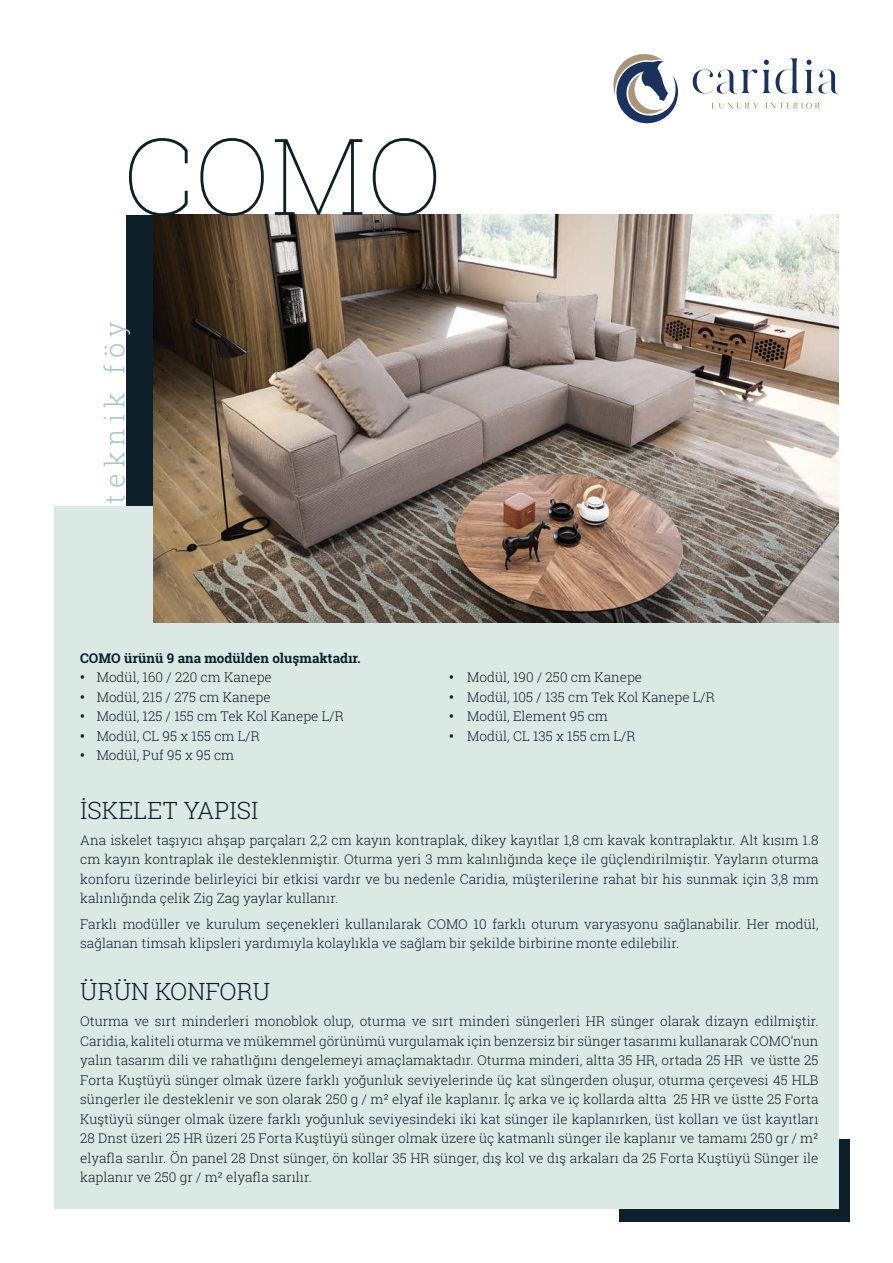
<style>
.page{position:relative;width:893px;height:1263px;background:#fff}
.page>*{position:absolute;margin:0;border:0;box-sizing:border-box;transform-origin:0 0}
.t1{font:100 106.5px "Roboto Slab";color:#0d2029}
.t2{font:300 27px "Roboto Slab";letter-spacing:.22em;color:#a5c7ca}
.t3{font:300 24px "Roboto Slab";color:#0d2029}
.t4{font:300 13.5px/19.5px "Roboto Slab";color:#0d2029;text-align:justify}
.t5{font:700 13.5px "Roboto Slab";color:#0d2029}
.s1{font-weight:700}
</style>
<div class="page">
<div style="left:619px;top:1140px;width:231px;height:82px;background:#0d2029"></div>
<div style="left:126px;top:215px;width:64px;height:301px;background:#0d2029"></div>
<div style="left:54px;top:507px;width:785px;height:702px;background:#dbe9e4"></div>
<svg style="left:712px;top:103px;width:46px;height:6px"></svg>
<svg style="left:766px;top:103px;width:54px;height:6px"></svg>
<svg style="left:613px;top:54px;width:65px;height:70px"></svg>
<svg style="left:692px;top:58px;width:147px;height:36px"></svg>
<img style="left:153px;top:215px;width:686px;height:408px">
<h1 class="t1" style="left:122px;top:103px;width:323px">COMO</h1>
<h2 class="t2" style="left:96px;top:504px;width:183px;rotate:-90deg">teknik föy</h2>
<p class="t5" style="left:80px;top:648px;width:282px">COMO ürünü 9 ana modülden oluşmaktadır.</p>
<p class="t4" style="left:80px;top:667px;width:193px"><span class="s1">•</span> Modül, 160 / 220 cm Kanepe</p>
<p class="t4" style="left:449px;top:667px;width:194px"><span class="s1">•</span> Modül, 190 / 250 cm Kanepe</p>
<p class="t4" style="left:80px;top:687px;width:192px"><span class="s1">•</span> Modül, 215 / 275 cm Kanepe</p>
<p class="t4" style="left:449px;top:687px;width:267px"><span class="s1">•</span> Modül, 105 / 135 cm Tek Kol Kanepe L/R</p>
<p class="t4" style="left:80px;top:706px;width:265px"><span class="s1">•</span> Modül, 125 / 155 cm Tek Kol Kanepe L/R</p>
<p class="t4" style="left:449px;top:706px;width:160px"><span class="s1">•</span> Modül, Element 95 cm</p>
<p class="t4" style="left:80px;top:726px;width:181px"><span class="s1">•</span> Modül, CL 95 x 155 cm L/R</p>
<p class="t4" style="left:449px;top:726px;width:188px"><span class="s1">•</span> Modül, CL 135 x 155 cm L/R</p>
<p class="t4" style="left:80px;top:745px;width:155px"><span class="s1">•</span> Modül, Puf 95 x 95 cm</p>
<h3 class="t3" style="left:80px;top:793px;width:180px">İSKELET YAPISI</h3>
<p class="t4" style="left:80px;top:829px;width:740px">Ana iskelet taşıyıcı ahşap parçaları 2,2 cm kayın kontraplak, dikey kayıtlar 1,8 cm kavak kontraplaktır. Alt kısım 1.8 cm kayın kontraplak ile desteklenmiştir. Oturma yeri 3 mm kalınlığında keçe ile güçlendirilmiştir. Yayların oturma konforu üzerinde belirleyici bir etkisi vardır ve bu nedenle Caridia, müşterilerine rahat bir his sunmak için 3,8 mm kalınlığında çelik Zig Zag yaylar kullanır.</p>
<p class="t4" style="left:80px;top:914px;width:740px">Farklı modüller ve kurulum seçenekleri kullanılarak COMO 10 farklı oturum varyasyonu sağlanabilir. Her modül, sağlanan timsah klipsleri yardımıyla kolaylıkla ve sağlam bir şekilde birbirine monte edilebilir.</p>
<h3 class="t3" style="left:80px;top:975px;width:192px">ÜRÜN KONFORU</h3>
<p class="t4" style="left:80px;top:1011px;width:740px">Oturma ve sırt minderleri monoblok olup, oturma ve sırt minderi süngerleri HR sünger olarak dizayn edilmiştir.<br>Caridia, kaliteli oturma ve mükemmel görünümü vurgulamak için benzersiz bir sünger tasarımı kullanarak COMO’nun yalın tasarım dili ve rahatlığını dengelemeyi amaçlamaktadır. Oturma minderi, altta 35 HR, ortada 25 HR ve üstte 25<br>Forta Kuştüyü sünger olmak üzere farklı yoğunluk seviyelerinde üç kat süngerden oluşur, oturma çerçevesi 45 HLB süngerler ile desteklenir ve son olarak 250 g / m² elyaf ile kaplanır. İç arka ve iç kollarda altta 25 HR ve üstte 25 Forta Kuştüyü sünger olmak üzere farklı yoğunluk seviyesindeki iki kat sünger ile kaplanırken, üst kolları ve üst kayıtları 28 Dnst üzeri 25 HR üzeri 25 Forta Kuştüyü sünger olmak üzere üç katmanlı sünger ile kaplanır ve tamamı 250 gr / m² elyafla sarılır. Ön panel 28 Dnst sünger, ön kollar 35 HR sünger, dış kol ve dış arkaları da 25 Forta Kuştüyü Sünger ile kaplanır ve 250 gr / m² elyafla sarılır.</p>
</div>
